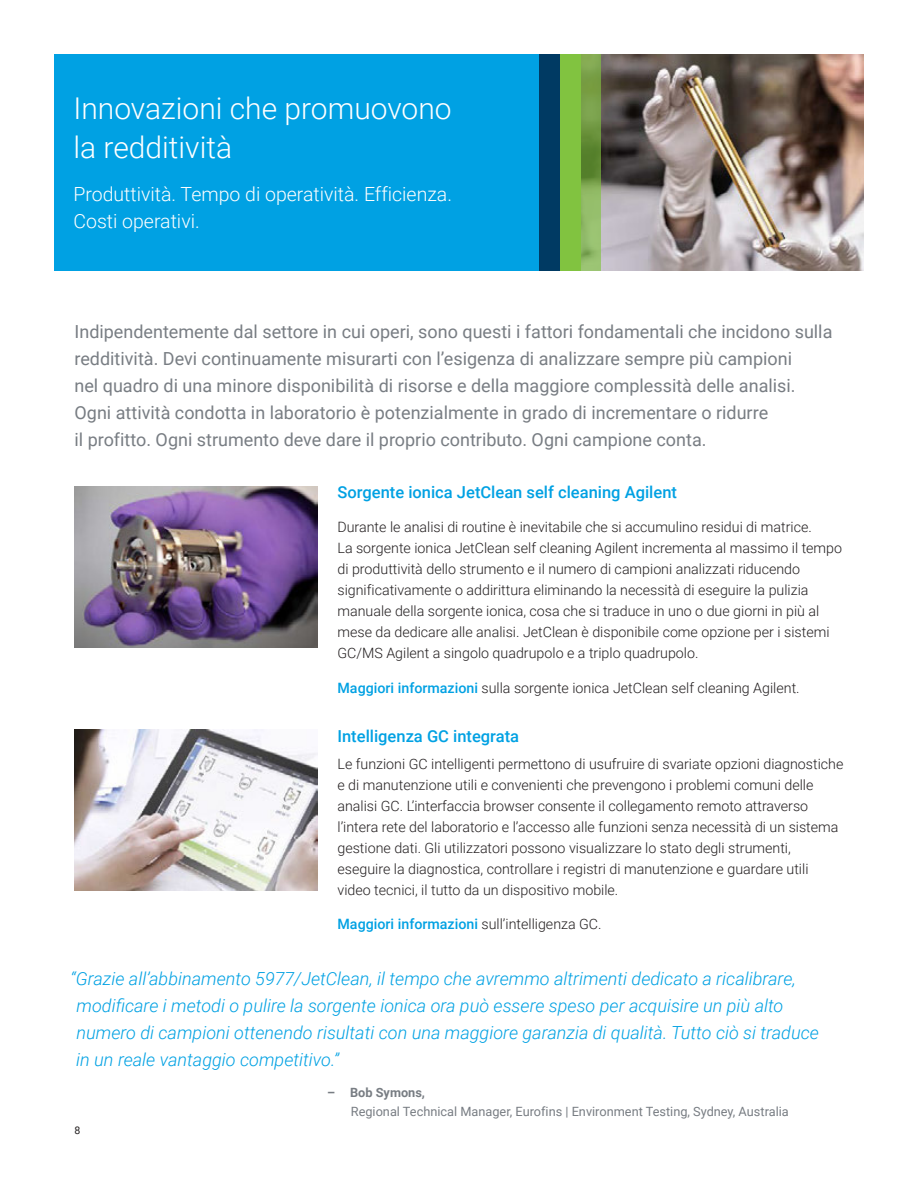
<style>
.page{position:relative;width:918px;height:1188px;background:#fff}
.page>*{position:absolute;margin:0;border:0;box-sizing:border-box;transform-origin:0 0}
.t1{font:300 30px/39px "Roboto";color:#fff}
.t2{font:300 19.5px/27px "Roboto";color:#fff}
.t3{font:18px/27px "Roboto";color:#787d83}
.t4{font:italic 300 18px/27px "Roboto";color:#00a1e3}
.t5{font:500 16.5px "Roboto";color:#00a1e3}
.t6{font:300 14.25px/21px "Roboto";color:#231f20}
.t7{font:500 14.25px "Roboto";color:#00a1e3}
.t8{font:12.75px "Roboto";color:#787d83}
.t9{font:700 12.75px "Roboto";color:#787d83}
.t10{font:10.5px "Roboto";color:#231f20}
.s1{font-weight:500;color:#00a1e3}
.s2{font-weight:300;color:#231f20}
</style>
<div class="page">
<div style="left:54px;top:54px;width:486px;height:217px;background:#00a1e3"></div>
<img style="left:601px;top:54px;width:263px;height:217px">
<div style="left:540px;top:54px;width:20px;height:217px;background:#003a63"></div>
<svg style="left:581px;top:54px;width:20px;height:217px;background:#7da550"></svg>
<div style="left:560px;top:54px;width:21px;height:217px;background:#81c340"></div>
<img style="left:75px;top:486px;width:242px;height:162px">
<img style="left:75px;top:729px;width:242px;height:162px">
<h1 class="t1" style="left:73px;top:88px;width:380px">Innovazioni che promuovono la redditività</h1>
<h2 class="t2" style="left:73px;top:180px;width:380px">Produttività. Tempo di operatività. Efficienza.<br>Costi operativi.</h2>
<p class="t3" style="left:75px;top:317px;width:759px">Indipendentemente dal settore in cui operi, sono questi i fattori fondamentali che incidono sulla redditività. Devi continuamente misurarti con l’esigenza di analizzare sempre più campioni<br>nel quadro di una minore disponibilità di risorse e della maggiore complessità delle analisi.<br>Ogni attività condotta in laboratorio è potenzialmente in grado di incrementare o ridurre<br>il profitto. Ogni strumento deve dare il proprio contributo. Ogni campione conta.</p>
<p class="t5" style="left:338px;top:480px;width:341px">Sorgente ionica JetClean self cleaning Agilent</p>
<p class="t6" style="left:338px;top:516px;width:506px">Durante le analisi di routine è inevitabile che si accumulino residui di matrice.<br>La sorgente ionica JetClean self cleaning Agilent incrementa al massimo il tempo di produttività dello strumento e il numero di campioni analizzati riducendo significativamente o addirittura eliminando la necessità di eseguire la pulizia manuale della sorgente ionica, cosa che si traduce in uno o due giorni in più al mese da dedicare alle analisi. JetClean è disponibile come opzione per i sistemi GC/MS Agilent a singolo quadrupolo e a triplo quadrupolo.</p>
<p class="t6" style="left:338px;top:677px;width:464px"><span class="s1">Maggiori informazioni</span> sulla sorgente ionica JetClean self cleaning Agilent.</p>
<p class="t5" style="left:338px;top:724px;width:183px">Intelligenza GC integrata</p>
<p class="t6" style="left:338px;top:753px;width:507px">Le funzioni GC intelligenti permettono di usufruire di svariate opzioni diagnostiche e di manutenzione utili e convenienti che prevengono i problemi comuni delle analisi GC. L’interfaccia browser consente il collegamento remoto attraverso l’intera rete del laboratorio e l’accesso alle funzioni senza necessità di un sistema gestione dati. Gli utilizzatori possono visualizzare lo stato degli strumenti, eseguire la diagnostica, controllare i registri di manutenzione e guardare utili video tecnici, il tutto da un dispositivo mobile.</p>
<p class="t7" style="left:338px;top:914px;width:266px">Maggiori informazioni <span class="s2">sull’intelligenza GC.</span></p>
<p class="t4" style="left:76px;top:965px;width:744px;text-indent:-6px">“Grazie all’abbinamento 5977/JetClean, il tempo che avremmo altrimenti dedicato a ricalibrare, modificare i metodi o pulire la sorgente ionica ora può essere speso per acquisire un più alto numero di campioni ottenendo risultati con una maggiore garanzia di qualità. Tutto ciò si traduce in un reale vantaggio competitivo.”</p>
<p class="t9" style="left:327px;top:1083px;width:99px">– Bob Symons,</p>
<p class="t8" style="left:351px;top:1102px;width:439px">Regional Technical Manager, Eurofins | Environment Testing, Sydney, Australia</p>
<p class="t10" style="left:75px;top:1123px;width:7px">8</p>
</div>
